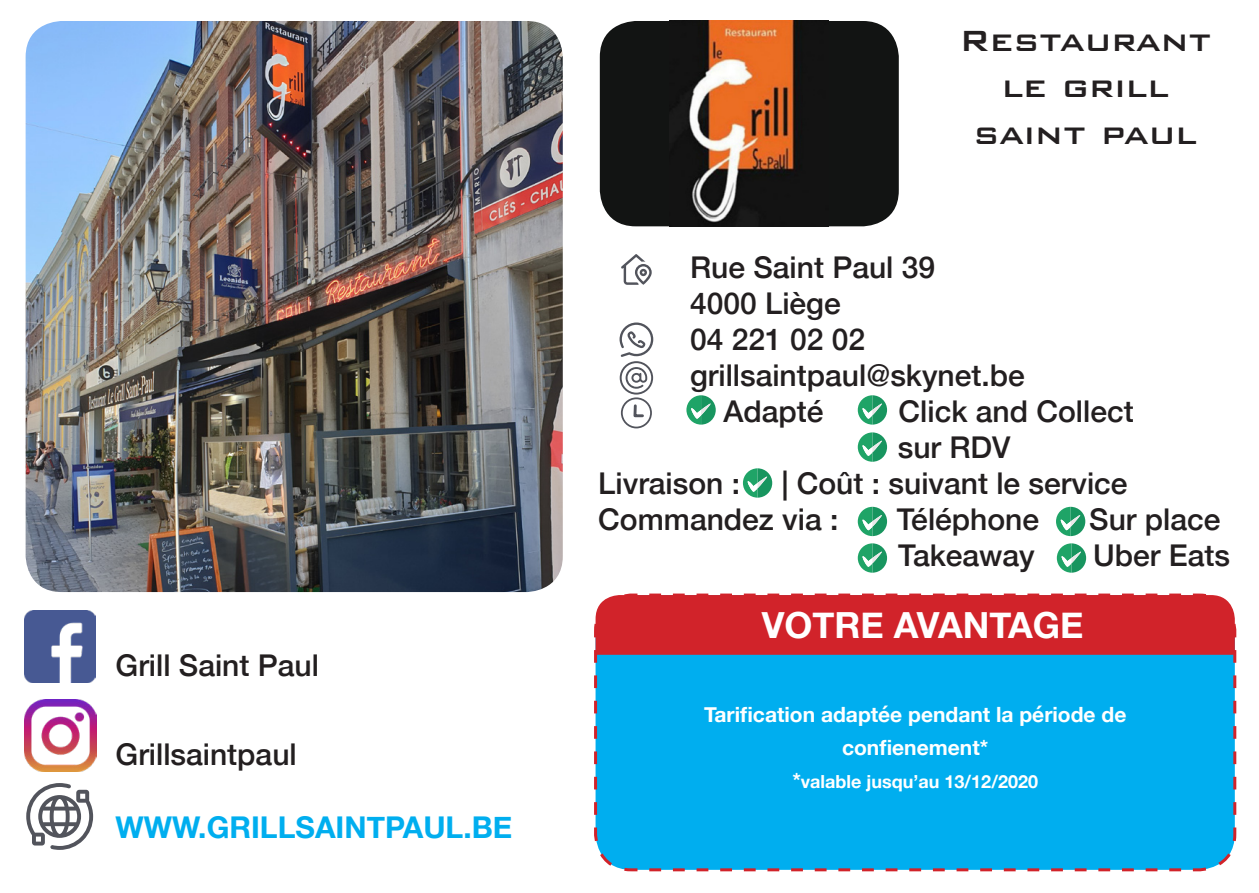
<style>
.page{position:relative;width:1259px;height:893px;background:#fff}
.page>*{position:absolute;margin:0;border:0;box-sizing:border-box;transform-origin:0 0}
.t1{font:500 39px/46.8px "Bank Gothic BT";color:#231f20;text-align:center}
.t2{font:700 36px "Helvetica Neue";color:#fff}
.t3{font:500 30px "Helvetica Neue";color:#231f20}
.t4{font:700 30px "Helvetica Neue";color:#00aeef}
.t5{font:700 21px/33px "Helvetica Neue";color:#fff;text-align:center}
.t6{font:700 18px "Helvetica Neue";color:#fff}
.s1{font-size:21px}
</style>
<div class="page">
<img style="left:26px;top:21px;width:537px;height:571px">
<div style="left:600px;top:21px;width:299px;height:205px;background:#121413;border-radius:36px"></div>
<img style="left:689px;top:21px;width:109px;height:203px">
<img style="left:24px;top:699px;width:72px;height:72px">
<img style="left:24px;top:611px;width:72px;height:71px">
<svg style="left:594px;top:628px;width:643px;height:244px;background:#14ade9"></svg>
<svg style="left:743px;top:468px;width:29px;height:30px"></svg>
<svg style="left:857px;top:432px;width:30px;height:30px"></svg>
<svg style="left:857px;top:395px;width:30px;height:30px"></svg>
<svg style="left:857px;top:507px;width:30px;height:29px"></svg>
<svg style="left:1056px;top:507px;width:29px;height:29px"></svg>
<svg style="left:857px;top:543px;width:30px;height:30px"></svg>
<svg style="left:1056px;top:543px;width:30px;height:30px"></svg>
<svg style="left:594px;top:593px;width:642px;height:228px;background:#3a8aba"></svg>
<svg style="left:621px;top:254px;width:31px;height:31px"></svg>
<svg style="left:26px;top:783px;width:67px;height:67px"></svg>
<svg style="left:619px;top:322px;width:34px;height:106px"></svg>
<svg style="left:686px;top:395px;width:30px;height:30px"></svg>
<p class="t3" style="left:116px;top:641px;width:205px">Grill Saint Paul</p>
<p class="t3" style="left:116px;top:730px;width:183px">Grillsaintpaul</p>
<p class="t4" style="left:116px;top:803px;width:398px">WWW.GRILLSAINTPAUL.BE</p>
<p class="t1" style="left:959px;top:16px;width:254px">Restaurant le grill</p>
<p class="t1" style="left:973px;top:110px;width:225px">saint paul</p>
<p class="t3" style="left:690px;top:244px;width:247px">Rue Saint Paul 39</p>
<p class="t3" style="left:690px;top:280px;width:152px">4000 Liège</p>
<p class="t3" style="left:690px;top:316px;width:177px">04 221 02 02</p>
<p class="t3" style="left:690px;top:352px;width:336px">grillsaintpaul@skynet.be</p>
<p class="t3" style="left:723px;top:388px;width:102px">Adapté</p>
<p class="t3" style="left:898px;top:388px;width:237px">Click and Collect</p>
<p class="t3" style="left:898px;top:424px;width:114px">sur RDV</p>
<p class="t3" style="left:598px;top:460px;width:143px">Livraison :</p>
<p class="t3" style="left:782px;top:460px;width:347px">| Coût : suivant le service</p>
<p class="t3" style="left:598px;top:496px;width:242px">Commandez via :</p>
<p class="t3" style="left:897px;top:496px;width:144px">Téléphone</p>
<p class="t3" style="left:1089px;top:496px;width:133px">Sur place</p>
<p class="t3" style="left:898px;top:532px;width:138px">Takeaway</p>
<p class="t3" style="left:1093px;top:532px;width:138px">Uber Eats</p>
<p class="t2" style="left:762px;top:596px;width:323px">VOTRE AVANTAGE</p>
<p class="t5" style="left:704px;top:699px;width:424px">Tarification adaptée pendant la période de confienement*</p>
<p class="t6" style="left:792px;top:768px;width:247px"><span class="s1">*</span>valable jusqu’au 13/12/2020</p>
</div>
